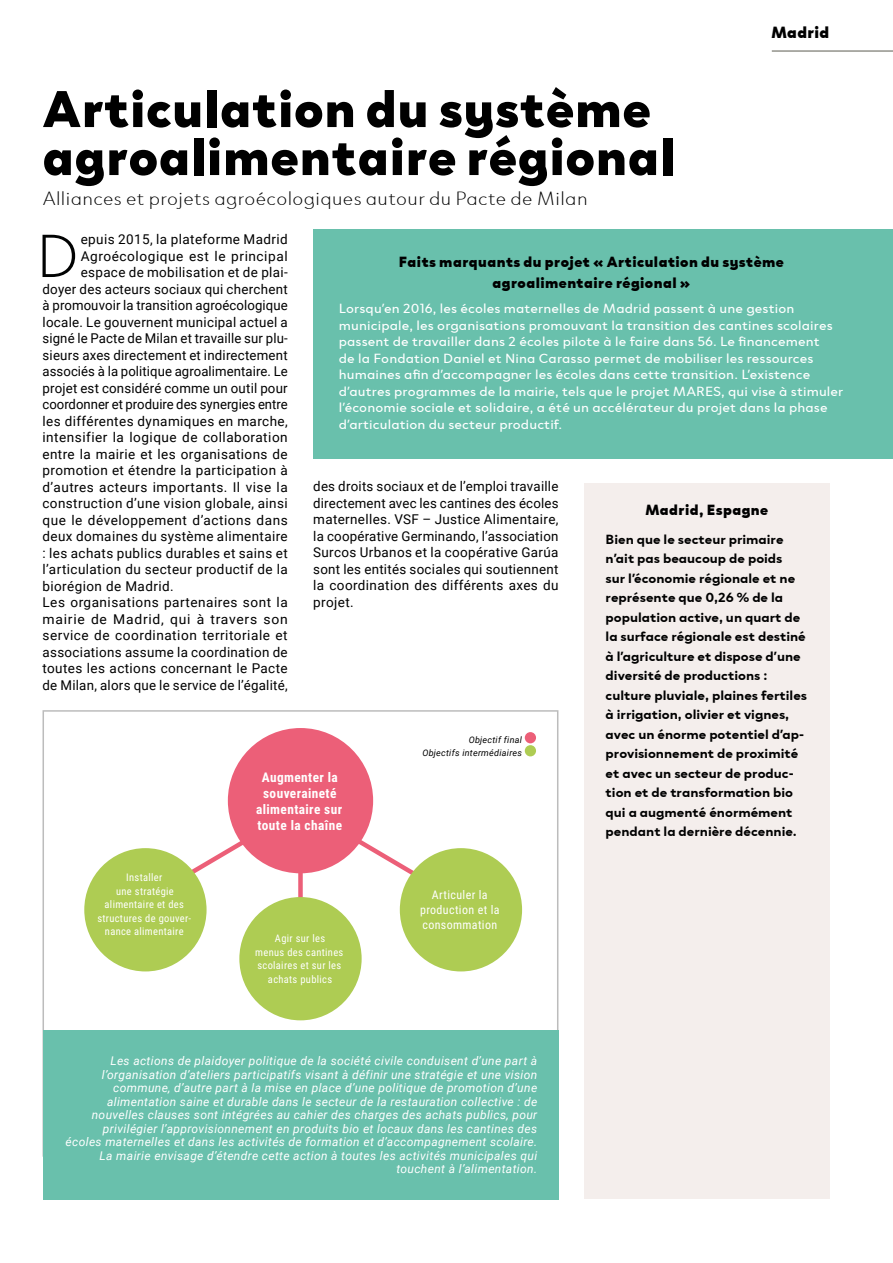
<style>
.page{position:relative;width:893px;height:1263px;background:#fff}
.page>*{position:absolute;margin:0;border:0;box-sizing:border-box;transform-origin:0 0}
.t1{font:300 61.65px "TRY Clother";color:#010202}
.t2{font:900 52.5px/48px "TRY Clother";letter-spacing:.02em;color:#000}
.t3{font:300 19.5px "TRY Clother";letter-spacing:.02em;color:#000}
.t4{font:900 16.5px "TRY Clother";letter-spacing:.02em;color:#000}
.t5{font:900 15px/21px "TRY Clother";letter-spacing:.03em;color:#000;text-align:center}
.t6{font:13.5px/16.5px "Roboto";letter-spacing:.03em;color:#000;text-align:justify}
.t7{font:13.5px/16.5px "TRY Clother";letter-spacing:.01em;color:#fff;scale:1.05 1}
.t8{font:700 13.5px/19.5px "TRY Clother";color:#000;scale:1.05 1}
.t9{font:13.5px "Roboto";letter-spacing:.01em;color:#000}
.t10{font:13.5px "Roboto";letter-spacing:.005em;color:#000}
.t11{font:13.5px "Roboto";color:#000}
.t12{font:13.5px "Roboto";letter-spacing:.055em;color:#000}
.t13{font:700 13.35px/16px "Roboto Condensed";letter-spacing:.03em;color:#fff;text-align:center}
.t14{font:italic 12px/13.5px "Roboto";letter-spacing:.03em;color:#fff;text-align:right}
.t15{font:12px/15px "Roboto Condensed";letter-spacing:.03em;color:#fff;text-align:center}
.t16{font:10.5px/13.5px "Roboto Condensed";letter-spacing:.03em;color:#fff;text-align:center}
.t17{font:italic 9px/13px "Roboto";letter-spacing:.03em;color:#000;text-align:right}
</style>
<div class="page">
<hr style="left:772px;top:51px;width:121px;height:1px;background:#5b5b51">
<div style="left:584px;top:483px;width:245px;height:716px;background:#f4eeec"></div>
<div style="left:43px;top:710px;width:515px;height:447px;background:#fff;border:2px solid #bcbcbc"></div>
<div style="left:43px;top:1030px;width:515px;height:169px;background:#69c0ac"></div>
<div style="left:313px;top:230px;width:580px;height:229px;background:#69c0ac"></div>
<svg style="left:153px;top:823px;width:119px;height:50px"></svg>
<svg style="left:309px;top:809px;width:125px;height:79px"></svg>
<div style="left:298px;top:848px;width:5px;height:93px;background:#ec5f78"></div>
<div style="left:84px;top:848px;width:123px;height:123px;background:#aecc53;border-radius:50%"></div>
<div style="left:400px;top:848px;width:122px;height:123px;background:#aecc53;border-radius:50%"></div>
<div style="left:239px;top:897px;width:123px;height:123px;background:#aecc53;border-radius:50%"></div>
<div style="left:228px;top:728px;width:145px;height:145px;background:#ec5f78;border-radius:50%"></div>
<div style="left:525px;top:732px;width:11px;height:11px;background:#ec5f78;border-radius:50%"></div>
<div style="left:525px;top:745px;width:11px;height:11px;background:#aecc53;border-radius:50%"></div>
<p class="t4" style="left:771px;top:23px;width:59px">Madrid</p>
<h2 class="t2" style="left:43px;top:85px;width:634px">Articulation du système agroalimentaire régional</h2>
<h3 class="t3" style="left:43px;top:183px;width:546px">Alliances et projets agroécologiques autour du Pacte de Milan</h3>
<h1 class="t1" style="left:36px;top:208px;width:45px">D</h1>
<p class="t6" style="left:81px;top:230px;width:208px">epuis 2015, la plateforme Madrid</p>
<p class="t6" style="left:81px;top:247px;width:208px">Agroécologique est le principal</p>
<p class="t6" style="left:81px;top:263px;width:208px">espace de mobilisation et de plai-</p>
<p class="t6" style="left:43px;top:280px;width:247px">doyer des acteurs sociaux qui cherchent</p>
<p class="t9" style="left:43px;top:296px;width:247px">à promouvoir la transition agroécologique</p>
<p class="t6" style="left:43px;top:313px;width:247px">locale. Le gouvernent municipal actuel a</p>
<p class="t9" style="left:43px;top:329px;width:247px">signé le Pacte de Milan et travaille sur plu-</p>
<p class="t6" style="left:43px;top:346px;width:247px">sieurs axes directement et indirectement</p>
<p class="t10" style="left:43px;top:362px;width:247px">associés à la politique agroalimentaire. Le</p>
<p class="t6" style="left:43px;top:379px;width:247px">projet est considéré comme un outil pour</p>
<p class="t11" style="left:43px;top:395px;width:247px">coordonner et produire des synergies entre</p>
<p class="t6" style="left:43px;top:412px;width:247px">les différentes dynamiques en marche,</p>
<p class="t6" style="left:43px;top:428px;width:247px">intensifier la logique de collaboration</p>
<p class="t6" style="left:43px;top:445px;width:247px">entre la mairie et les organisations de</p>
<p class="t6" style="left:43px;top:461px;width:247px">promotion et étendre la participation à</p>
<p class="t6" style="left:43px;top:478px;width:247px">d’autres acteurs importants. Il vise la</p>
<p class="t6" style="left:43px;top:494px;width:247px">construction d’une vision globale, ainsi</p>
<p class="t6" style="left:43px;top:511px;width:247px">que le développement d’actions dans</p>
<p class="t6" style="left:43px;top:527px;width:247px">deux domaines du système alimentaire</p>
<p class="t6" style="left:43px;top:544px;width:247px">: les achats publics durables et sains et</p>
<p class="t6" style="left:43px;top:560px;width:247px">l’articulation du secteur productif de la</p>
<p class="t6" style="left:43px;top:577px;width:133px">biorégion de Madrid.</p>
<p class="t6" style="left:43px;top:593px;width:247px">Les organisations partenaires sont la</p>
<p class="t12" style="left:43px;top:609px;width:247px">mairie de Madrid, qui à travers son</p>
<p class="t6" style="left:43px;top:626px;width:247px">service de coordination territoriale et</p>
<p class="t6" style="left:43px;top:643px;width:247px">associations assume la coordination de</p>
<p class="t6" style="left:43px;top:659px;width:247px">toutes les actions concernant le Pacte</p>
<p class="t6" style="left:43px;top:676px;width:247px">de Milan, alors que le service de l’égalité,</p>
<p class="t5" style="left:399px;top:251px;width:387px">Faits marquants du projet « Articulation du système agroalimentaire régional »</p>
<p class="t7" style="left:339px;top:300px;width:482px">Lorsqu’en 2016, les écoles maternelles de Madrid passent à une gestion municipale, les organisations promouvant la transition des cantines scolaires passent de travailler dans 2 écoles pilote à le faire dans 56. Le financement<br>de la Fondation Daniel et Nina Carasso permet de mobiliser les ressources humaines afin d’accompagner les écoles dans cette transition. L’existence d’autres programmes de la mairie, tels que le projet MARES, qui vise à stimuler l’économie sociale et solidaire, a été un accélérateur du projet dans la phase d’articulation du secteur productif.</p>
<p class="t6" style="left:313px;top:477px;width:247px">des droits sociaux et de l’emploi travaille directement avec les cantines des écoles maternelles. VSF – Justice Alimentaire, la coopérative Germinando, l’association Surcos Urbanos et la coopérative Garúa sont les entités sociales qui soutiennent la coordination des différents axes du projet.</p>
<p class="t5" style="left:645px;top:499px;width:124px">Madrid, Espagne</p>
<p class="t8" style="left:606px;top:529px;width:193px">Bien que le secteur primaire n’ait pas beaucoup de poids<br>sur l’économie régionale et ne représente que 0,26 % de la population active, un quart de la surface régionale est destiné à l’agriculture et dispose d’une diversité de productions : culture pluviale, plaines fertiles à irrigation, olivier et vignes, avec un énorme potentiel d’ap&shy;provisionnement de proximité et avec un secteur de produc&shy;tion et de transformation bio qui a augmenté énormément pendant la dernière décennie.</p>
<p class="t17" style="left:422px;top:733px;width:101px">Objectif final<br>Objectifs intermédiaires</p>
<p class="t13" style="left:256px;top:768px;width:88px">Augmenter la souveraineté alimentaire sur toute la chaîne</p>
<p class="t16" style="left:97px;top:870px;width:95px">Installer<br>une stratégie alimentaire et des structures de gouver&shy;nance alimentaire</p>
<p class="t16" style="left:255px;top:931px;width:90px">Agir sur les<br>menus des cantines scolaires et sur les achats publics</p>
<p class="t15" style="left:420px;top:887px;width:81px">Articuler la production et la consommation</p>
<p class="t14" style="left:66px;top:1053px;width:473px">Les actions de plaidoyer politique de la société civile conduisent d’une part à l’organisation d’ateliers participatifs visant à définir une stratégie et une vision commune, d’autre part à la mise en place d’une politique de promotion d’une alimentation saine et durable dans le secteur de la restauration collective : de nouvelles clauses sont intégrées au cahier des charges des achats publics, pour privilégier l’approvisionnement en produits bio et locaux dans les cantines des écoles maternelles et dans les activités de formation et d’accompagnement scolaire.<br>La mairie envisage d’étendre cette action à toutes les activités municipales qui touchent à l’alimentation.</p>
</div>
